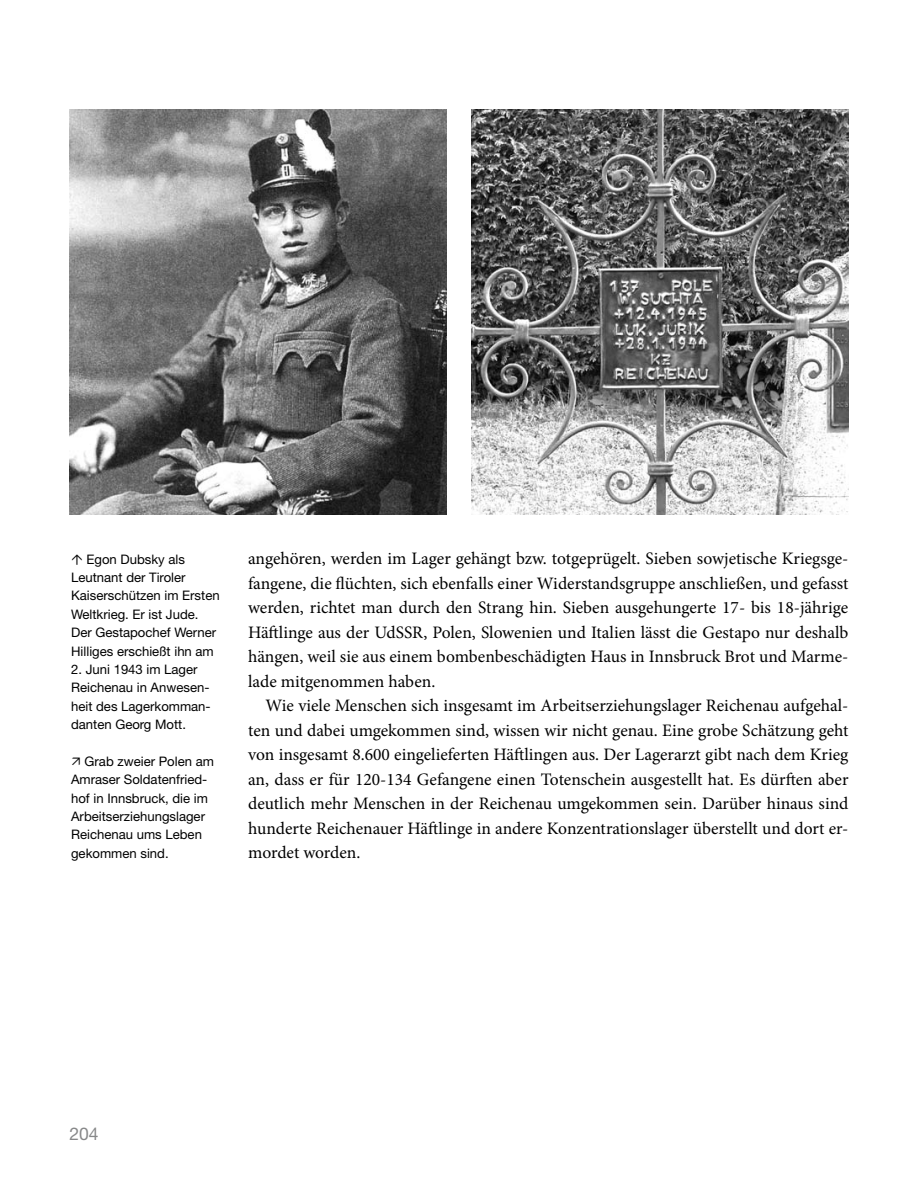
<style>
.page{position:relative;width:918px;height:1191px;background:#fff}
.page>*{position:absolute;margin:0;border:0;box-sizing:border-box;transform-origin:0 0}
.t1{font:17.5px/24.5px "Minion Pro";letter-spacing:-.005em;color:#000;text-align:justify}
.t2{font:17.5px "Helvetica Neue";color:#878889}
.t3{font:13.12px/18.4px "Helvetica Neue";color:#000}
</style>
<div class="page">
<img style="left:69px;top:109px;width:377px;height:406px">
<img style="left:471px;top:109px;width:377px;height:406px">
<p class="t3" style="left:71px;top:549px;width:150px;text-indent:15px">Egon Dubsky als<br>Leutnant der Tiroler<br>Kaiserschützen im Ersten<br>Weltkrieg. Er ist Jude.<br>Der Gestapochef Werner<br>Hilliges erschießt ihn am</p>
<p class="t3" style="left:71px;top:660px;width:141px">2. Juni 1943 im Lager<br>Reichenau in Anwesen&shy;heit des Lagerkomman&shy;danten Georg Mott.</p>
<p class="t3" style="left:71px;top:752px;width:144px;text-indent:14px">Grab zweier Polen am<br>Amraser Soldatenfried&shy;hof in Innsbruck, die im<br>Arbeitserziehungslager<br>Reichenau ums Leben gekommen sind.</p>
<p class="t1" style="left:248px;top:546px;width:602px">angehören, werden im Lager gehängt bzw. totgeprügelt. Sieben sowjetische Kriegsge&shy;fangene, die flüchten, sich ebenfalls einer Widerstandsgruppe anschließen, und gefasst werden, richtet man durch den Strang hin. Sieben ausgehungerte 17- bis 18-jährige Häftlinge aus der UdSSR, Polen, Slowenien und Italien lässt die Gestapo nur deshalb hängen, weil sie aus einem bombenbeschädigten Haus in Innsbruck Brot und Marme&shy;lade mitgenommen haben.</p>
<p class="t1" style="left:248px;top:693px;width:602px;text-indent:18px">Wie viele Menschen sich insgesamt im Arbeitserziehungslager Reichenau aufgehal&shy;ten und dabei umgekommen sind, wissen wir nicht genau. Eine grobe Schätzung geht von insgesamt 8.600 eingelieferten Häftlingen aus. Der Lagerarzt gibt nach dem Krieg an, dass er für 120-134 Gefangene einen Totenschein ausgestellt hat. Es dürften aber deutlich mehr Menschen in der Reichenau umgekommen sein. Darüber hinaus sind hunderte Reichenauer Häftlinge in andere Konzentrationslager überstellt und dort er&shy;mordet worden.</p>
<p class="t2" style="left:69px;top:1123px;width:31px">204</p>
</div>
